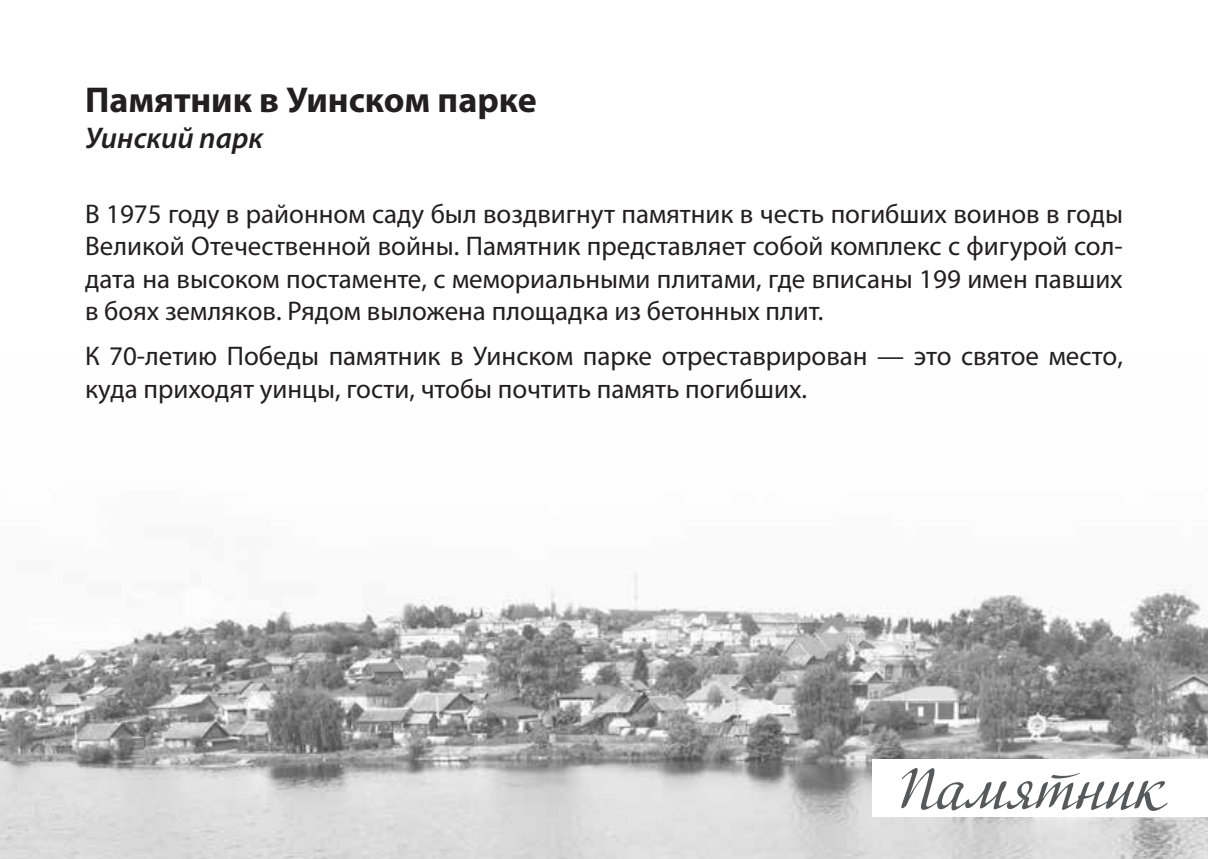
<style>
.page{position:relative;width:1208px;height:859px;background:#fff}
.page>*{position:absolute;margin:0;border:0;box-sizing:border-box;transform-origin:0 0}
.t1{font:60px "Adventure C";color:#57585a}
.t2{font:700 36px "Myriad Pro";color:#231f20}
.t3{font:italic 600 30px "Myriad Pro";color:#231f20}
.t4{font:27px/32.4px "Myriad Pro";color:#231f20;text-align:justify}
</style>
<div class="page">
<img style="left:0;top:572px;width:1208px;height:287px">
<div style="left:872px;top:759px;width:336px;height:58px;background:#fff"></div>
<h2 class="t2" style="left:85px;top:76px;width:453px">Памятник в Уинском парке</h2>
<p class="t3" style="left:85px;top:119px;width:179px">Уинский парк</p>
<p class="t4" style="left:85px;top:197px;width:1039px">В 1975 году в районном саду был воздвигнут памятник в честь погибших воинов в годы Великой Отечественной войны. Памятник представляет собой комплекс с фигурой сол&shy;дата на высоком постаменте, с мемориальными плитами, где вписаны 199 имен павших в боях земляков. Рядом выложена площадка из бетонных плит.</p>
<p class="t4" style="left:85px;top:340px;width:1039px">К 70-летию Победы памятник в Уинском парке отреставрирован — это святое место, куда приходят уинцы, гости, чтобы почтить память погибших.</p>
<h1 class="t1" style="left:898px;top:753px;width:269px">Памятник</h1>
</div>
